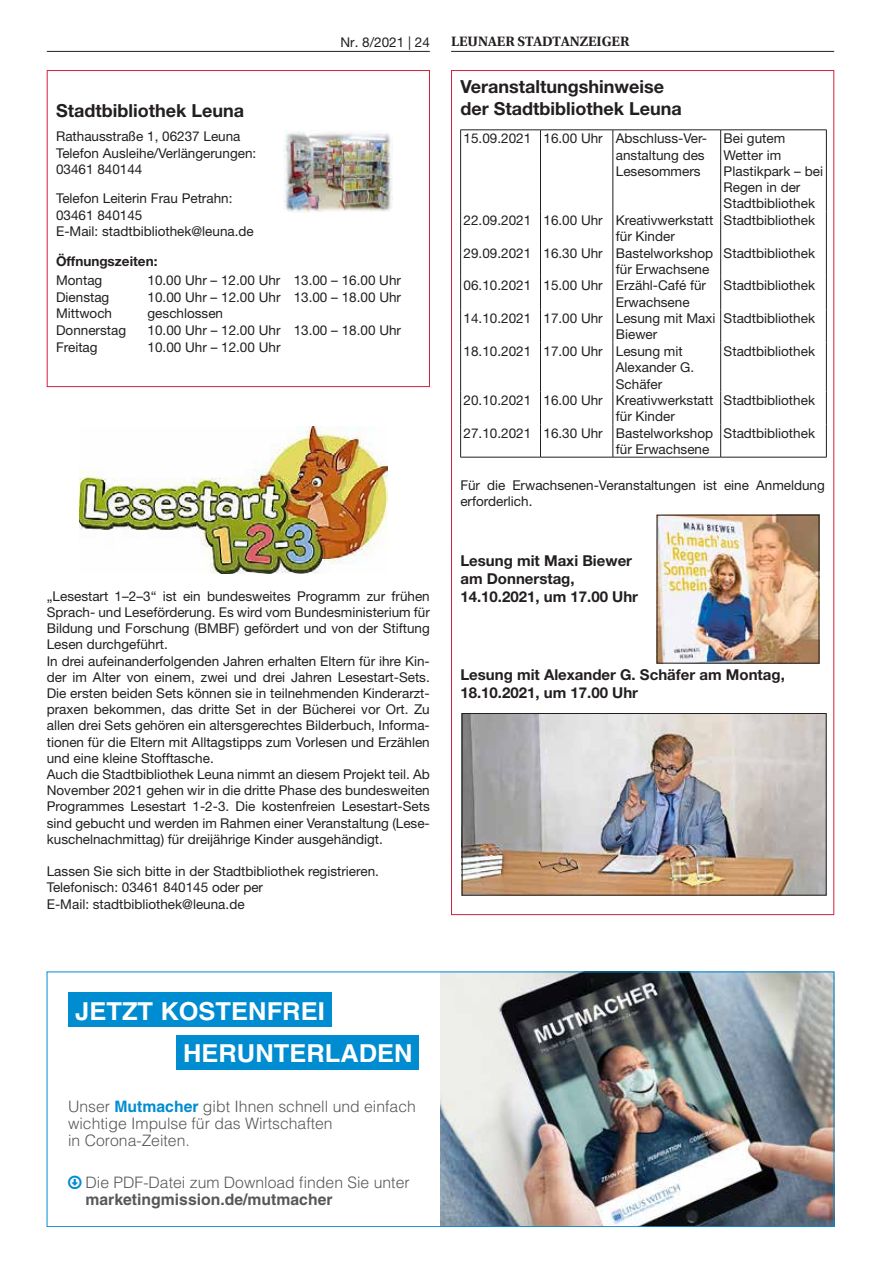
<style>
.page{position:relative;width:881px;height:1263px;background:#fff}
.page>*{position:absolute;margin:0;border:0;box-sizing:border-box;transform-origin:0 0}
.t1{font:700 24.75px/42.8px "Helvetica LT";color:#fff}
.t2{font:700 18px/21.6px "Helvetica Neue LT";color:#231f20}
.t3{font:300 15.75px/17px "Helvetica LT";color:#57585a}
.t4{font:700 15.75px "Helvetica LT";color:#57585a}
.t5{font:700 15px/18px "Helvetica Neue LT";color:#231f20}
.t6{font:13.5px/16.2px "Helvetica Neue LT";color:#231f20}
.t7{font:700 13.5px "Utopia";color:#231f20}
.t8{font:700 13.5px "Helvetica Neue LT";color:#231f20}
.s1{font-weight:700;color:#008cd0}
</style>
<div class="page">
<hr style="left:47px;top:51px;width:382px;height:1px;background:#231f20">
<hr style="left:451px;top:51px;width:382px;height:1px;background:#231f20">
<hr style="left:460px;top:130px;width:80px;height:1px;background:#231f20">
<hr style="left:460px;top:130px;width:1px;height:81px;background:#231f20">
<hr style="left:540px;top:130px;width:72px;height:1px;background:#231f20">
<hr style="left:540px;top:130px;width:1px;height:81px;background:#231f20">
<hr style="left:612px;top:130px;width:108px;height:1px;background:#231f20">
<hr style="left:612px;top:130px;width:1px;height:81px;background:#231f20">
<hr style="left:720px;top:130px;width:106px;height:1px;background:#231f20">
<hr style="left:720px;top:130px;width:1px;height:81px;background:#231f20">
<hr style="left:825px;top:130px;width:1px;height:81px;background:#231f20">
<hr style="left:460px;top:211px;width:1px;height:33px;background:#231f20">
<hr style="left:540px;top:211px;width:1px;height:33px;background:#231f20">
<hr style="left:612px;top:211px;width:1px;height:33px;background:#231f20">
<hr style="left:720px;top:211px;width:1px;height:33px;background:#231f20">
<hr style="left:825px;top:211px;width:1px;height:33px;background:#231f20">
<hr style="left:460px;top:244px;width:1px;height:33px;background:#231f20">
<hr style="left:540px;top:244px;width:1px;height:33px;background:#231f20">
<hr style="left:612px;top:244px;width:1px;height:33px;background:#231f20">
<hr style="left:720px;top:244px;width:1px;height:33px;background:#231f20">
<hr style="left:825px;top:244px;width:1px;height:33px;background:#231f20">
<hr style="left:460px;top:277px;width:1px;height:33px;background:#231f20">
<hr style="left:540px;top:277px;width:1px;height:33px;background:#231f20">
<hr style="left:612px;top:277px;width:1px;height:33px;background:#231f20">
<hr style="left:720px;top:277px;width:1px;height:33px;background:#231f20">
<hr style="left:825px;top:277px;width:1px;height:33px;background:#231f20">
<hr style="left:460px;top:310px;width:1px;height:32px;background:#231f20">
<hr style="left:540px;top:310px;width:1px;height:32px;background:#231f20">
<hr style="left:612px;top:310px;width:1px;height:32px;background:#231f20">
<hr style="left:720px;top:310px;width:1px;height:32px;background:#231f20">
<hr style="left:825px;top:310px;width:1px;height:32px;background:#231f20">
<hr style="left:460px;top:342px;width:1px;height:49px;background:#231f20">
<hr style="left:540px;top:342px;width:1px;height:49px;background:#231f20">
<hr style="left:612px;top:342px;width:1px;height:49px;background:#231f20">
<hr style="left:720px;top:342px;width:1px;height:49px;background:#231f20">
<hr style="left:825px;top:342px;width:1px;height:49px;background:#231f20">
<hr style="left:460px;top:391px;width:1px;height:33px;background:#231f20">
<hr style="left:540px;top:391px;width:1px;height:33px;background:#231f20">
<hr style="left:612px;top:391px;width:1px;height:33px;background:#231f20">
<hr style="left:720px;top:391px;width:1px;height:33px;background:#231f20">
<hr style="left:825px;top:391px;width:1px;height:33px;background:#231f20">
<hr style="left:460px;top:424px;width:1px;height:33px;background:#231f20">
<hr style="left:540px;top:424px;width:1px;height:33px;background:#231f20">
<hr style="left:612px;top:424px;width:1px;height:33px;background:#231f20">
<hr style="left:720px;top:424px;width:1px;height:33px;background:#231f20">
<hr style="left:825px;top:424px;width:1px;height:33px;background:#231f20">
<hr style="left:460px;top:457px;width:80px;height:1px;background:#231f20">
<hr style="left:540px;top:457px;width:72px;height:1px;background:#231f20">
<hr style="left:612px;top:457px;width:108px;height:1px;background:#231f20">
<hr style="left:720px;top:457px;width:106px;height:1px;background:#231f20">
<img style="left:463px;top:715px;width:361px;height:178px">
<div style="left:461px;top:713px;width:365px;height:182px;border:1px solid #231f20"></div>
<div style="left:47px;top:70px;width:382px;height:317px;border:1px solid #d1213e"></div>
<img style="left:79px;top:426px;width:308px;height:147px">
<img style="left:283px;top:131px;width:110px;height:82px">
<img style="left:658px;top:517px;width:158px;height:144px">
<img style="left:440px;top:974px;width:391px;height:251px">
<div style="left:68px;top:993px;width:264px;height:34px;background:#008cd0"></div>
<div style="left:176px;top:1036px;width:243px;height:34px;background:#008cd0"></div>
<div style="left:47px;top:972px;width:786px;height:255px;border:1px solid #008cd0"></div>
<p class="t6" style="left:340px;top:34px;width:91px">Nr. 8/2021 | 24</p>
<p class="t7" style="left:451px;top:34px;width:179px">LEUNAER STADTANZEIGER</p>
<h2 class="t2" style="left:460px;top:76px;width:223px">Veranstaltungshinweise der Stadtbibliothek Leuna</h2>
<p class="t6" style="left:615px;top:130px;width:93px;text-indent:-152px">15.09.2021 16.00 Uhr Abschluss-Ver&shy;anstaltung des<br>Lesesommers</p>
<p class="t6" style="left:723px;top:130px;width:101px">Bei gutem<br>Wetter im<br>Plastikpark – bei<br>Regen in der<br>Stadtbibliothek</p>
<p class="t6" style="left:615px;top:212px;width:99px;text-indent:-152px">22.09.2021 16.00 Uhr Kreativwerkstatt für Kinder</p>
<p class="t6" style="left:723px;top:212px;width:93px">Stadtbibliothek</p>
<p class="t6" style="left:463px;top:245px;width:251px;text-align:right">29.09.2021 16.30 Uhr Bastelworkshop für Erwachsene</p>
<p class="t6" style="left:723px;top:245px;width:93px">Stadtbibliothek</p>
<p class="t6" style="left:615px;top:277px;width:92px;text-indent:-152px">06.10.2021 15.00 Uhr Erzähl-Café für<br>Erwachsene</p>
<p class="t6" style="left:723px;top:277px;width:93px">Stadtbibliothek</p>
<p class="t6" style="left:615px;top:310px;width:101px;text-indent:-152px">14.10.2021 17.00 Uhr Lesung mit Maxi<br>Biewer</p>
<p class="t6" style="left:723px;top:310px;width:93px">Stadtbibliothek</p>
<p class="t6" style="left:615px;top:343px;width:80px;text-indent:-152px">18.10.2021 17.00 Uhr Lesung mit<br>Alexander G.<br>Schäfer</p>
<p class="t6" style="left:723px;top:343px;width:93px">Stadtbibliothek</p>
<p class="t6" style="left:615px;top:392px;width:99px;text-indent:-152px">20.10.2021 16.00 Uhr Kreativwerkstatt für Kinder</p>
<p class="t6" style="left:723px;top:392px;width:93px">Stadtbibliothek</p>
<p class="t6" style="left:463px;top:425px;width:251px;text-align:right">27.10.2021 16.30 Uhr Bastelworkshop für Erwachsene</p>
<p class="t6" style="left:723px;top:425px;width:93px">Stadtbibliothek</p>
<p class="t6" style="left:460px;top:477px;width:366px">Für die Erwachsenen-Veranstaltungen ist eine Anmeldung erforderlich.</p>
<h2 class="t2" style="left:56px;top:99px;width:189px">Stadtbibliothek Leuna</h2>
<p class="t6" style="left:56px;top:128px;width:202px">Rathausstraße 1, 06237 Leuna<br>Telefon Ausleihe/Verlängerungen:<br>03461 840144</p>
<p class="t6" style="left:56px;top:190px;width:199px">Telefon Leiterin Frau Petrahn:<br>03461 840145<br>E-Mail: stadtbibliothek@leuna.de</p>
<p class="t8" style="left:56px;top:252px;width:103px">Öffnungszeiten:</p>
<p class="t6" style="left:56px;top:272px;width:48px">Montag</p>
<p class="t6" style="left:147px;top:272px;width:255px">10.00 Uhr – 12.00 Uhr 13.00 – 16.00 Uhr</p>
<p class="t6" style="left:56px;top:289px;width:55px">Dienstag</p>
<p class="t6" style="left:147px;top:289px;width:255px">10.00 Uhr – 12.00 Uhr 13.00 – 18.00 Uhr</p>
<p class="t6" style="left:56px;top:305px;width:57px">Mittwoch</p>
<p class="t6" style="left:147px;top:305px;width:77px">geschlossen</p>
<p class="t6" style="left:56px;top:322px;width:72px">Donnerstag</p>
<p class="t6" style="left:147px;top:322px;width:255px">10.00 Uhr – 12.00 Uhr 13.00 – 18.00 Uhr</p>
<p class="t6" style="left:56px;top:338px;width:43px">Freitag</p>
<p class="t6" style="left:147px;top:338px;width:134px">10.00 Uhr – 12.00 Uhr</p>
<p class="t6" style="left:47px;top:588px;width:384px">„Lesestart 1–2–3“ ist ein bundesweites Programm zur frühen Sprach- und Leseförderung. Es wird vom Bundesministerium für Bildung und Forschung (BMBF) gefördert und von der Stiftung Lesen durchgeführt.<br>In drei aufeinanderfolgenden Jahren erhalten Eltern für ihre Kin&shy;der im Alter von einem, zwei und drei Jahren Lesestart-Sets.<br>Die ersten beiden Sets können sie in teilnehmenden Kinderarzt&shy;praxen bekommen, das dritte Set in der Bücherei vor Ort. Zu allen drei Sets gehören ein altersgerechtes Bilderbuch, Informa&shy;tionen für die Eltern mit Alltagstipps zum Vorlesen und Erzählen und eine kleine Stofftasche.<br>Auch die Stadtbibliothek Leuna nimmt an diesem Projekt teil. Ab November 2021 gehen wir in die dritte Phase des bundesweiten Programmes Lesestart 1-2-3. Die kostenfreien Lesestart-Sets sind gebucht und werden im Rahmen einer Veranstaltung (Lese&shy;kuschelnachmittag) für dreijährige Kinder ausgehändigt.</p>
<p class="t6" style="left:47px;top:863px;width:333px">Lassen Sie sich bitte in der Stadtbibliothek registrieren.<br>Telefonisch: 03461 840145 oder per<br>E-Mail: stadtbibliothek@leuna.de</p>
<p class="t5" style="left:460px;top:551px;width:179px">Lesung mit Maxi Biewer am Donnerstag,<br>14.10.2021, um 17.00 Uhr</p>
<p class="t5" style="left:460px;top:665px;width:326px">Lesung mit Alexander G. Schäfer am Montag,<br>18.10.2021, um 17.00 Uhr</p>
<h1 class="t1" style="left:183px;top:989px;width:231px;text-indent:-108px">JETZT KOSTENFREI<br>HERUNTERLADEN</h1>
<p class="t3" style="left:68px;top:1097px;width:349px">Unser <span class="s1">Mutmacher</span> gibt Ihnen schnell und einfach wichtige Impulse für das Wirtschaften<br>in Corona-Zeiten.</p>
<p class="t3" style="left:85px;top:1174px;width:325px">Die PDF-Datei zum Download finden Sie unter</p>
<p class="t4" style="left:85px;top:1190px;width:248px">marketingmission.de/mutmacher</p>
</div>
